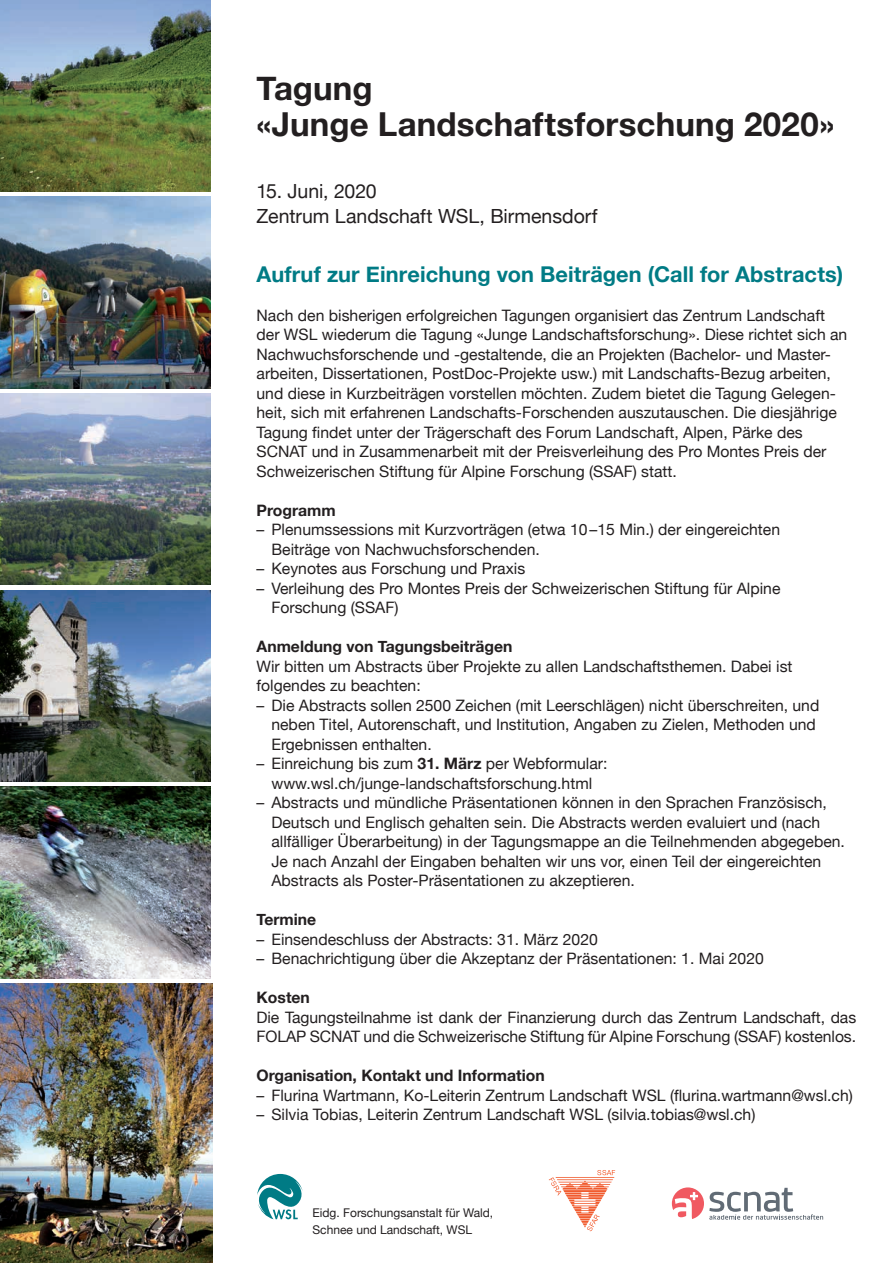
<style>
.page{position:relative;width:893px;height:1263px;background:#fff}
.page>*{position:absolute;margin:0;border:0;box-sizing:border-box;transform-origin:0 0}
.t1{font:700 33px/36px "Helvetica Neue";letter-spacing:.005em;color:#231f20}
.t2{font:700 21.75px "Helvetica Neue";letter-spacing:.005em;color:#007b85}
.t3{font:19.5px/25.5px "Helvetica Neue";color:#231f20}
.t4{font:15.75px/19.5px "Helvetica Neue";color:#231f20}
.t5{font:700 15.75px "Helvetica Neue";color:#231f20}
.t6{font:12px/16.5px "Helvetica Neue";color:#231f20}
.s1{font-weight:700}
</style>
<div class="page">
<img style="left:0;top:590px;width:210px;height:191px">
<img style="left:0;top:197px;width:210px;height:191px">
<svg style="left:257px;top:1174px;width:46px;height:45px"></svg>
<img style="left:0;top:983px;width:212px;height:280px">
<img style="left:0;top:393px;width:210px;height:192px">
<img style="left:0;top:0;width:210px;height:191px">
<img style="left:0;top:787px;width:210px;height:191px">
<svg style="left:549px;top:1170px;width:66px;height:61px"></svg>
<svg style="left:672px;top:1187px;width:151px;height:33px"></svg>
<h1 class="t1" style="left:257px;top:71px;width:579px">Tagung<br>«Junge Landschaftsforschung 2020»</h1>
<p class="t3" style="left:257px;top:179px;width:343px">15. Juni, 2020<br>Zentrum Landschaft WSL, Birmensdorf</p>
<h2 class="t2" style="left:257px;top:257px;width:588px">Aufruf zur Einreichung von Beiträgen (Call for Abstracts)</h2>
<p class="t4" style="left:257px;top:306px;width:592px">Nach den bisherigen erfolgreichen Tagungen organisiert das Zentrum Landschaft der WSL wiederum die Tagung «Junge Landschaftsforschung». Diese richtet sich an Nachwuchsforschende und -gestaltende, die an Projekten (Bachelor- und Master&shy;arbeiten, Dissertationen, PostDoc-Projekte usw.) mit Landschafts-Bezug arbeiten, und diese in Kurzbeiträgen vorstellen möchten. Zudem bietet die Tagung Gelegen&shy;heit, sich mit erfahrenen Landschafts-Forschenden auszutauschen. Die diesjährige Tagung findet unter der Trägerschaft des Forum Landschaft, Alpen, Pärke des SCNAT und in Zusammenarbeit mit der Preisverleihung des Pro Montes Preis der Schweizerischen Stiftung für Alpine Forschung (SSAF) statt.</p>
<p class="t5" style="left:257px;top:498px;width:81px">Programm</p>
<p class="t4" style="left:271px;top:521px;width:510px;text-indent:-15px">– Plenumssessions mit Kurzvorträgen (etwa 10–15 Min.) der eingereichten<br>Beiträge von Nachwuchsforschenden.</p>
<p class="t4" style="left:257px;top:560px;width:270px">– Keynotes aus Forschung und Praxis</p>
<p class="t4" style="left:271px;top:579px;width:510px;text-indent:-15px">– Verleihung des Pro Montes Preis der Schweizerischen Stiftung für Alpine<br>Forschung (SSAF)</p>
<p class="t5" style="left:257px;top:634px;width:258px">Anmeldung von Tagungsbeiträgen</p>
<p class="t4" style="left:257px;top:657px;width:537px">Wir bitten um Abstracts über Projekte zu allen Landschaftsthemen. Dabei ist folgendes zu beachten:</p>
<p class="t4" style="left:271px;top:696px;width:549px;text-indent:-15px">– Die Abstracts sollen 2500 Zeichen (mit Leerschlägen) nicht überschreiten, und neben Titel, Autorenschaft, und Institution, Angaben zu Zielen, Methoden und<br>Ergebnissen enthalten.</p>
<p class="t4" style="left:257px;top:755px;width:352px;text-align:center">– Einreichung bis zum <span class="s1">31. März</span> per Webformular: www.wsl.ch/junge-landschaftsforschung.html</p>
<p class="t4" style="left:271px;top:794px;width:575px;text-indent:-15px">– Abstracts und mündliche Präsentationen können in den Sprachen Französisch, Deutsch und Englisch gehalten sein. Die Abstracts werden evaluiert und (nach allfälliger Überarbeitung) in der Tagungsmappe an die Teilnehmenden abgegeben.<br>Je nach Anzahl der Eingaben behalten wir uns vor, einen Teil der eingereichten Abstracts als Poster-Präsentationen zu akzeptieren.</p>
<p class="t5" style="left:257px;top:907px;width:61px">Termine</p>
<p class="t4" style="left:257px;top:930px;width:343px">– Einsendeschluss der Abstracts: 31. März 2020</p>
<p class="t4" style="left:257px;top:950px;width:509px">– Benachrichtigung über die Akzeptanz der Präsentationen: 1. Mai 2020</p>
<p class="t5" style="left:257px;top:985px;width:55px">Kosten</p>
<p class="t4" style="left:257px;top:1008px;width:601px">Die Tagungsteilnahme ist dank der Finanzierung durch das Zentrum Landschaft, das<br>FOLAP SCNAT und die Schweizerische Stiftung für Alpine Forschung (SSAF) kostenlos.</p>
<p class="t5" style="left:257px;top:1063px;width:290px">Organisation, Kontakt und Information</p>
<p class="t4" style="left:257px;top:1086px;width:598px">– Flurina Wartmann, Ko-Leiterin Zentrum Landschaft WSL (flurina.wartmann@wsl.ch)</p>
<p class="t4" style="left:257px;top:1106px;width:500px">– Silvia Tobias, Leiterin Zentrum Landschaft WSL (silvia.tobias@wsl.ch)</p>
<p class="t6" style="left:313px;top:1205px;width:182px">Eidg. Forschungsanstalt für Wald,<br>Schnee und Landschaft, WSL</p>
</div>
